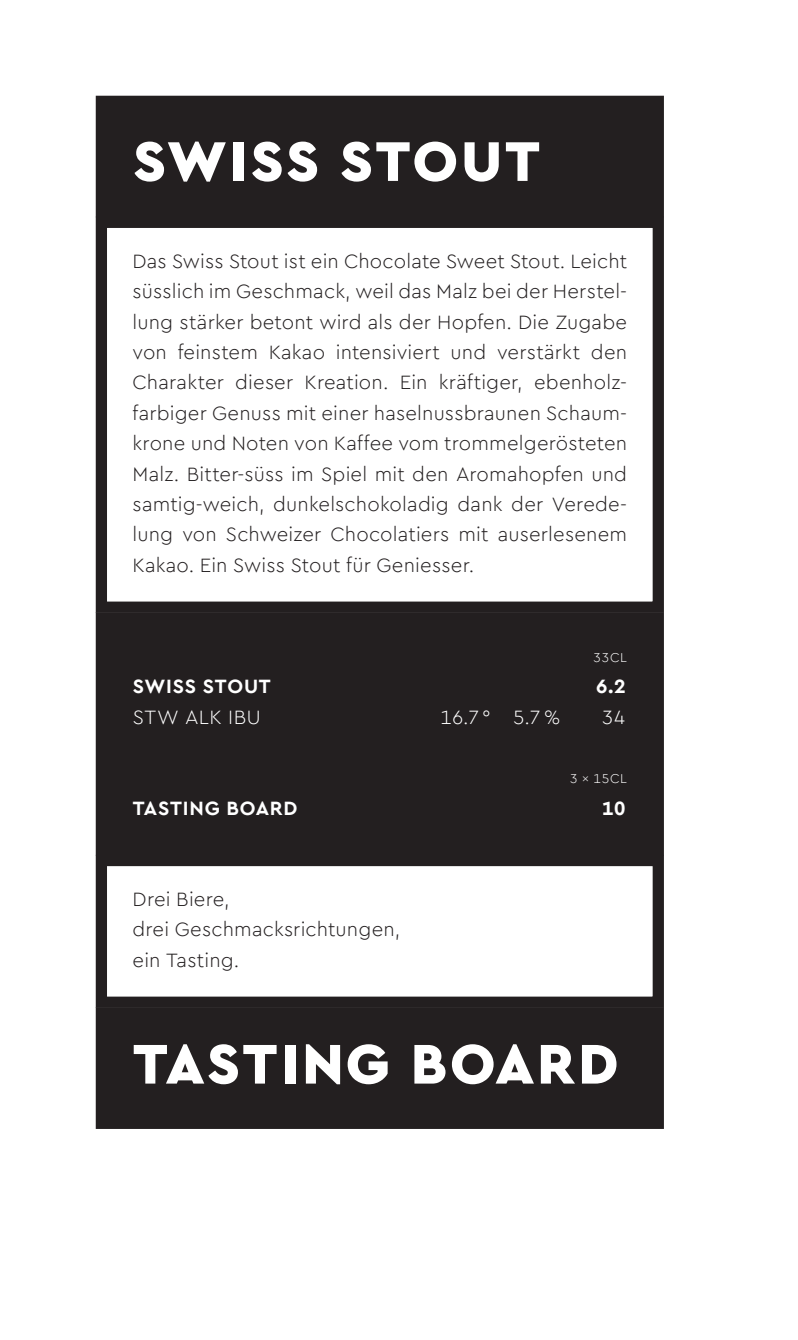
<style>
.page{position:relative;width:798px;height:1340px;background:#fff}
.page>*{position:absolute;margin:0;border:0;box-sizing:border-box;transform-origin:0 0}
.Titel_unten{font:900 58.5px "Cera PRO";letter-spacing:.05em;color:#fff}
.Titel_oben{font:900 58.5px "Cera PRO";letter-spacing:.05em;color:#fff}
.Bierbeschrieb__POS{font:300 20.25px/30.4px "Cera PRO";letter-spacing:.01em;color:#231f20;text-align:justify}
.Biertitel__POS{font:700 20.25px "Cera PRO";letter-spacing:.04em;color:#fff}
.STW_ALK_IBU__POS{font:300 20.25px "Cera PRO";letter-spacing:.03em;color:#fff}
.Menge__POS{font:300 13.5px "Cera PRO";letter-spacing:.045em;color:#fff}
</style>
<div class="page">
<div style="left:96px;top:854px;width:567px;height:153px;border:11px solid #231f20"></div>
<div style="left:101px;top:618px;width:557px;height:231px;background:#231f20"></div>
<div style="left:96px;top:612px;width:567px;height:243px;border:11px solid #231f20"></div>
<div style="left:101px;top:101px;width:557px;height:111px;background:#231f20"></div>
<div style="left:96px;top:96px;width:567px;height:121px;border:11px solid #231f20"></div>
<div style="left:96px;top:217px;width:567px;height:396px;border:11px solid #231f20"></div>
<div style="left:101px;top:1013px;width:557px;height:110px;background:#231f20"></div>
<div style="left:96px;top:1007px;width:567px;height:121px;border:11px solid #231f20"></div>
<p class="Titel_oben" style="left:133px;top:122px;width:408px">SWISS STOUT</p>
<p class="Bierbeschrieb__POS" style="left:132px;top:245px;width:496px">Das Swiss Stout ist ein Chocolate Sweet Stout. Leicht süsslich im Geschmack, weil das Malz bei der Herstel&shy;lung stärker betont wird als der Hopfen. Die Zugabe von feinstem Kakao intensiviert und verstärkt den Charakter dieser Kreation. Ein kräftiger, ebenholz&shy;farbiger Genuss mit einer haselnussbraunen Schaum&shy;krone und Noten von Kaffee vom trommelgerösteten Malz. Bitter-süss im Spiel mit den Aromahopfen und samtig-weich, dunkelschokoladig dank der Verede&shy;lung von Schweizer Chocolatiers mit auserlesenem Kakao. Ein Swiss Stout für Geniesser.</p>
<p class="Menge__POS" style="left:593px;top:648px;width:35px">33CL</p>
<p class="Biertitel__POS" style="left:133px;top:673px;width:139px">SWISS STOUT</p>
<p class="Biertitel__POS" style="left:596px;top:673px;width:31px">6.2</p>
<p class="STW_ALK_IBU__POS" style="left:133px;top:703px;width:129px">STW ALK IBU</p>
<p class="STW_ALK_IBU__POS" style="left:440px;top:703px;width:121px">16.7 ° 5.7 %</p>
<p class="STW_ALK_IBU__POS" style="left:602px;top:703px;width:25px">34</p>
<p class="Menge__POS" style="left:570px;top:770px;width:58px">3 × 15CL</p>
<p class="Biertitel__POS" style="left:133px;top:794px;width:166px">TASTING BOARD</p>
<p class="Biertitel__POS" style="left:602px;top:794px;width:25px">10</p>
<p class="Bierbeschrieb__POS" style="left:132px;top:883px;width:99px">Drei Biere,</p>
<p class="Bierbeschrieb__POS" style="left:132px;top:913px;width:269px">drei Geschmacksrichtungen,</p>
<p class="Bierbeschrieb__POS" style="left:132px;top:944px;width:108px">ein Tasting.</p>
<p class="Titel_unten" style="left:133px;top:1025px;width:486px">TASTING BOARD</p>
</div>
